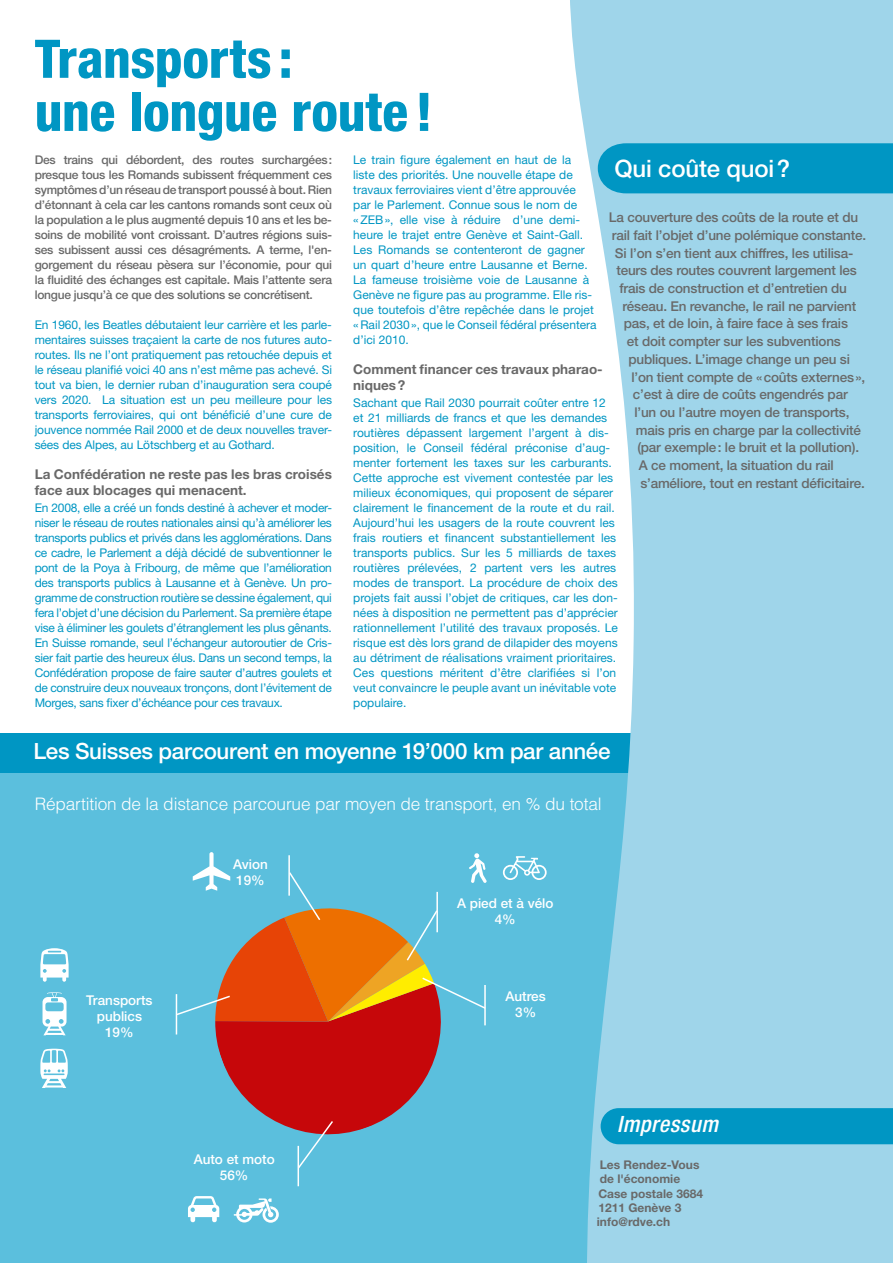
<style>
.page{position:relative;width:893px;height:1263px;background:#fff}
.page>*{position:absolute;margin:0;border:0;box-sizing:border-box;transform-origin:0 0}
.t1{font:800 condensed 53.25px/53.1px "Helvetica Neue";letter-spacing:-.005em;color:#0096c3}
.t2{font:500 24px "Helvetica Neue";letter-spacing:-.01em;color:#fff}
.t3{font:italic 500 condensed 22.5px "Helvetica Neue";letter-spacing:.025em;color:#fff}
.t4{font:500 22.35px "Helvetica Neue";letter-spacing:-.015em;color:#fff}
.t5{font:300 17.25px "Helvetica";letter-spacing:-.01em;color:#fff}
.t6{font:500 13.5px "Helvetica Neue";letter-spacing:-.015em;color:#696969}
.t7{font:700 13.5px/16.5px "Helvetica Neue";color:#696969}
.t8{font:500 13.5px/16.2px "Helvetica Neue";color:#fff;text-align:center}
.t9{font:12px/15px "Helvetica Neue";color:#0096c3}
.t10{font:500 12px/15px "Helvetica Neue";letter-spacing:-.02em;color:#696969;text-align:justify}
.t11{font:700 12px/14.2px "Helvetica Neue";color:#696969}
</style>
<div class="page">
<div style="left:0;top:739px;width:893px;height:524px;background:#5bbfdd"></div>
<div style="left:0;top:733px;width:644px;height:39px;background:#0096c3"></div>
<svg style="left:570px;top:0;width:323px;height:1263px;background:#a2d6ea"></svg>
<svg style="left:601px;top:1105px;width:292px;height:39px;background:#0e9bc6"></svg>
<div style="left:598px;top:142px;width:295px;height:51px;background:#0096c3"></div>
<svg style="left:40px;top:948px;width:29px;height:34px"></svg>
<svg style="left:503px;top:856px;width:44px;height:24px"></svg>
<svg style="left:43px;top:992px;width:24px;height:43px"></svg>
<svg style="left:40px;top:1049px;width:28px;height:39px"></svg>
<svg style="left:188px;top:1196px;width:31px;height:27px"></svg>
<svg style="left:234px;top:1198px;width:45px;height:25px"></svg>
<hr style="left:298px;top:1146px;width:1px;height:40px;background:#fff">
<svg style="left:175px;top:852px;width:312px;height:318px"></svg>
<h1 class="t1" style="left:35px;top:31px;width:400px">Transports :<br>une longue route !</h1>
<p class="t10" style="left:35px;top:152px;width:299px">Des trains qui débordent, des routes surchargées: presque tous les Romands subissent fréquemment ces symptômes d’un réseau de transport poussé à bout. Rien d’étonnant à cela car les cantons romands sont ceux où la population a le plus augmenté depuis 10 ans et les be&shy;soins de mobilité vont croissant. D’autres régions suis&shy;ses subissent aussi ces désagréments. A terme, l'en&shy;gorgement du réseau pèsera sur l’économie, pour qui la fluidité des échanges est capitale. Mais l’attente sera longue jusqu’à ce que des solutions se concrétisent.</p>
<p class="t9" style="left:35px;top:317px;width:299px;text-align:justify">En 1960, les Beatles débutaient leur carrière et les parle&shy;mentaires suisses traçaient la carte de nos futures auto&shy;routes. Ils ne l’ont pratiquement pas retouchée depuis et le réseau planifié voici 40 ans n’est même pas achevé. Si tout va bien, le dernier ruban d’inauguration sera coupé vers 2020. La situation est un peu meilleure pour les transports ferroviaires, qui ont bénéficié d’une cure de jouvence nommée Rail 2000 et de deux nouvelles traver&shy;sées des Alpes, au Lötschberg et au Gothard.</p>
<p class="t7" style="left:35px;top:465px;width:299px">La Confédération ne reste pas les bras croisés face aux blocages qui menacent.</p>
<p class="t9" style="left:35px;top:500px;width:299px;text-align:justify">En 2008, elle a créé un fonds destiné à achever et moder&shy;niser le réseau de routes nationales ainsi qu’à améliorer les transports publics et privés dans les agglomérations. Dans ce cadre, le Parlement a déjà décidé de subventionner le pont de la Poya à Fribourg, de même que l’amélioration des transports publics à Lausanne et à Genève. Un pro&shy;gramme de construction routière se dessine également, qui fera l’objet d’une décision du Parlement. Sa première étape vise à éliminer les goulets d’étranglement les plus gênants.<br>En Suisse romande, seul l’échangeur autoroutier de Cris&shy;sier fait partie des heureux élus. Dans un second temps, la Confédération propose de faire sauter d’autres goulets et de construire deux nouveaux tronçons, dont l’évitement de Morges, sans fixer d’échéance pour ces travaux.</p>
<p class="t9" style="left:353px;top:152px;width:245px">Le train figure également en haut de la<br>liste des priorités. Une nouvelle étape de travaux ferroviaires vient d’être approuvée<br>par le Parlement. Connue sous le nom de «ZEB», elle vise à réduire d’une demi&shy;heure le trajet entre Genève et Saint-Gall.<br>Les Romands se contenteront de gagner un quart d’heure entre Lausanne et Berne.<br>La fameuse troisième voie de Lausanne à Genève ne figure pas au programme. Elle ris&shy;que toutefois d’être repêchée dans le projet «Rail 2030», que le Conseil fédéral présentera d’ici 2010.</p>
<p class="t7" style="left:353px;top:361px;width:251px">Comment financer ces travaux pharao&shy;niques?</p>
<p class="t9" style="left:353px;top:395px;width:266px">Sachant que Rail 2030 pourrait coûter entre 12 et 21 milliards de francs et que les demandes routières dépassent largement l’argent à dis&shy;position, le Conseil fédéral préconise d’aug&shy;menter fortement les taxes sur les carburants.<br>Cette approche est vivement contestée par les milieux économiques, qui proposent de séparer clairement le financement de la route et du rail.<br>Aujourd’hui les usagers de la route couvrent les frais routiers et financent substantiellement les transports publics. Sur les 5 milliards de taxes routières prélevées, 2 partent vers les autres modes de transport. La procédure de choix des projets fait aussi l’objet de critiques, car les don&shy;nées à disposition ne permettent pas d’apprécier rationnellement l’utilité des travaux proposés. Le risque est dès lors grand de dilapider des moyens au détriment de réalisations vraiment prioritaires.<br>Ces questions méritent d’être clarifiées si l’on veut convaincre le peuple avant un inévitable vote populaire.</p>
<h2 class="t2" style="left:614px;top:155px;width:177px">Qui coûte quoi?</h2>
<p class="t6" style="left:609px;top:209px;width:251px">La couverture des coûts de la route et du</p>
<p class="t6" style="left:612px;top:227px;width:256px">rail fait l’objet d’une polémique constante.</p>
<p class="t6" style="left:615px;top:245px;width:240px">Si l’on s’en tient aux chiffres, les utilisa-</p>
<p class="t6" style="left:616px;top:262px;width:242px">teurs des routes couvrent largement les</p>
<p class="t6" style="left:619px;top:280px;width:229px">frais de construction et d’entretien du</p>
<p class="t6" style="left:622px;top:298px;width:235px">réseau. En revanche, le rail ne parvient</p>
<p class="t6" style="left:624px;top:316px;width:226px">pas, et de loin, à faire face à ses frais</p>
<p class="t6" style="left:627px;top:333px;width:216px">et doit compter sur les subventions</p>
<p class="t6" style="left:628px;top:351px;width:223px">publiques. L’image change un peu si</p>
<p class="t6" style="left:631px;top:369px;width:235px">l’on tient compte de «coûts externes»,</p>
<p class="t6" style="left:633px;top:386px;width:216px">c’est à dire de coûts engendrés par</p>
<p class="t6" style="left:634px;top:404px;width:217px">l’un ou l’autre moyen de transports,</p>
<p class="t6" style="left:636px;top:422px;width:227px">mais pris en charge par la collectivité</p>
<p class="t6" style="left:637px;top:439px;width:223px">(par exemple: le bruit et la pollution).</p>
<p class="t6" style="left:639px;top:457px;width:196px">A ce moment, la situation du rail</p>
<p class="t6" style="left:640px;top:475px;width:226px">s’améliore, tout en restant déficitaire.</p>
<h3 class="t4" style="left:33px;top:738px;width:579px">Les Suisses parcourent en moyenne 19’000 km par année</h3>
<h3 class="t5" style="left:35px;top:793px;width:568px">Répartition de la distance parcourue par moyen de transport, en % du total</h3>
<p class="t8" style="left:86px;top:992px;width:68px">Transports publics<br>19%</p>
<p class="t8" style="left:233px;top:856px;width:36px;text-align:left">Avion<br>19%</p>
<p class="t8" style="left:194px;top:1150px;width:83px">Auto et moto<br>56%</p>
<p class="t8" style="left:457px;top:895px;width:98px">A pied et à vélo<br>4%</p>
<p class="t8" style="left:506px;top:988px;width:42px">Autres<br>3%</p>
<h3 class="t3" style="left:617px;top:1111px;width:102px">Impressum</h3>
<p class="t11" style="left:597px;top:1157px;width:108px">Les Rendez-Vous de l'économie<br>Case postale 3684<br>1211 Genève 3 info@rdve.ch</p>
</div>
